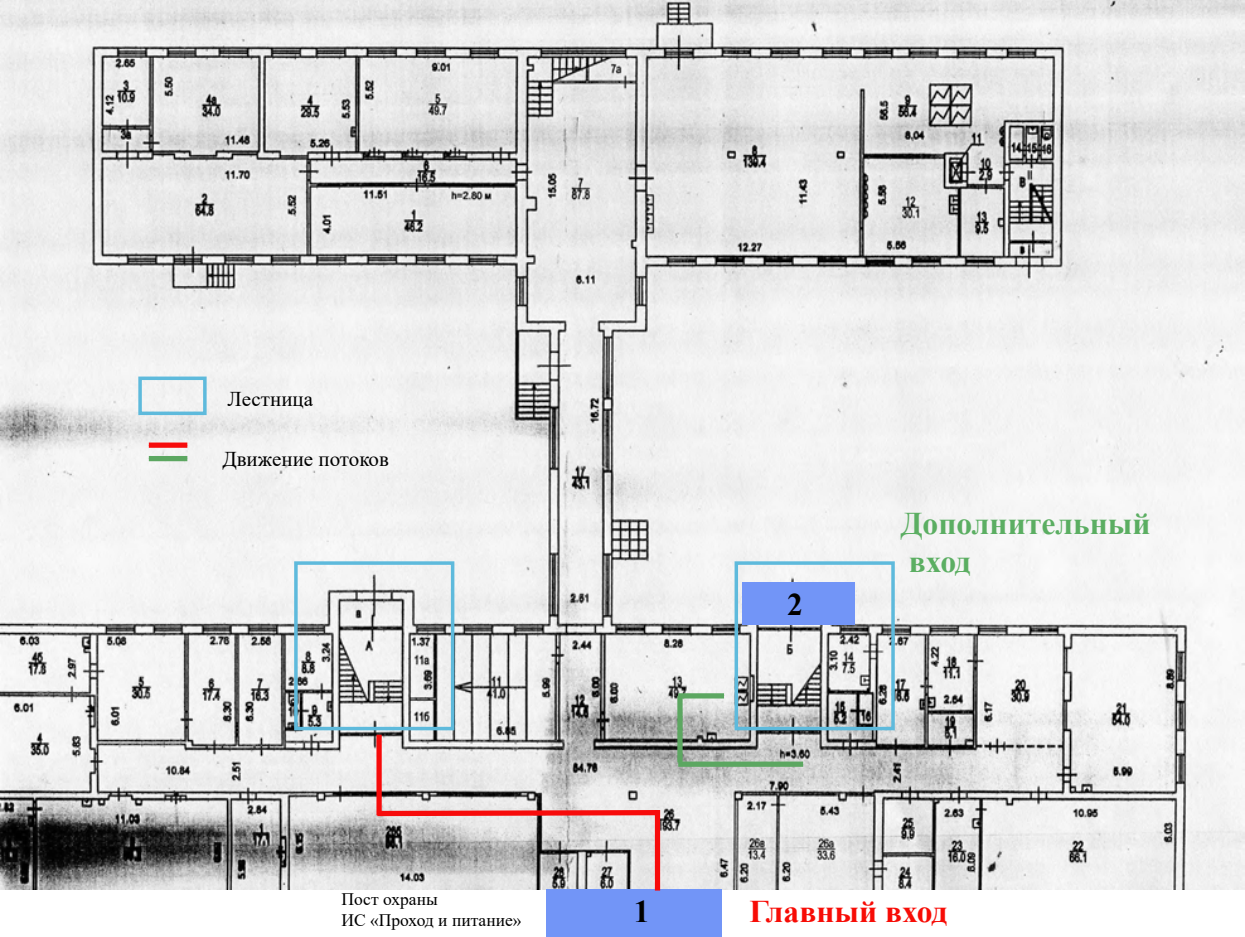
<style>
.page{position:relative;width:1245px;height:937px;background:#fff}
.page>*{position:absolute;margin:0;border:0;box-sizing:border-box;transform-origin:0 0}
.t1{font:700 31.5px/37.8px "Times New Roman";color:#5bae62}
.t2{font:700 31.5px "Times New Roman";color:#f70c06}
.t3{font:700 31.5px "Times New Roman";color:#000}
.t4{font:21px "Times New Roman";color:#000}
.t5{font:17.5px/21px "Times New Roman";color:#000}
</style>
<div class="page">
<img style="left:0;top:0;width:1244px;height:889px">
<div style="left:546px;top:889px;width:175px;height:47px;background:#7295f7"></div>
<div style="left:742px;top:582px;width:112px;height:42px;background:#7295f7"></div>
<svg style="left:372px;top:807px;width:290px;height:11px;background:#ec7e7e"></svg>
<div style="left:149px;top:442px;width:38px;height:5px;background:#f70b0b"></div>
<div style="left:654px;top:809px;width:6px;height:81px;background:#f70b0b"></div>
<div style="left:376px;top:734px;width:6px;height:81px;background:#f70b0b"></div>
<div style="left:294px;top:561px;width:160px;height:169px;border:4px solid #5ebadc"></div>
<div style="left:138px;top:376px;width:68px;height:39px;border:4px solid #5ebadc"></div>
<div style="left:734px;top:561px;width:160px;height:169px;border:4px solid #5ebadc"></div>
<div style="left:678px;top:693px;width:46px;height:5px;background:#5ca761"></div>
<div style="left:678px;top:761px;width:125px;height:5px;background:#5ca761"></div>
<div style="left:677px;top:695px;width:5px;height:67px;background:#5ca761"></div>
<div style="left:149px;top:456px;width:38px;height:5px;background:#5ca761"></div>
<p class="t4" style="left:228px;top:384px;width:87px">Лестница</p>
<p class="t4" style="left:222px;top:444px;width:168px">Движение потоков</p>
<p class="t5" style="left:341px;top:887px;width:182px">Пост охраны<br>ИС «Проход и питание»</p>
<h1 class="t3" style="left:787px;top:581px;width:17px">2</h1>
<h1 class="t1" style="left:900px;top:503px;width:251px">Дополнительный вход</h1>
<h1 class="t3" style="left:634px;top:888px;width:17px">1</h1>
<h1 class="t2" style="left:749px;top:888px;width:200px">Главный вход</h1>
</div>
